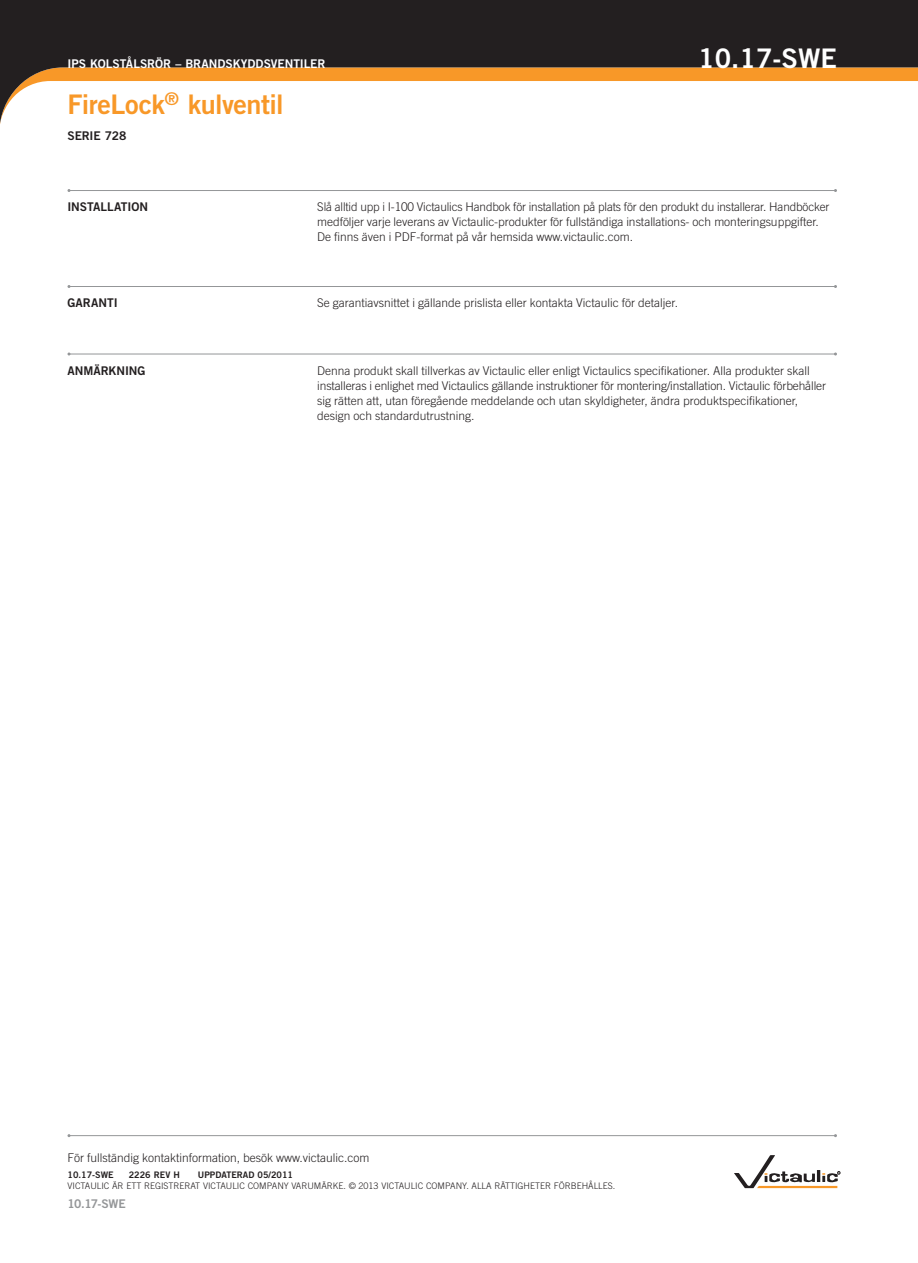
<style>
.page{position:relative;width:918px;height:1263px;background:#fff}
.page>*{position:absolute;margin:0;border:0;box-sizing:border-box;transform-origin:0 0}
.t1{font:27px "Trade Gothic LT Std Bd 2";letter-spacing:-.02em;color:#f89828}
.t2{font:27px "Trade Gothic LT Std Bd 2";color:#fff}
.t3{font:300 12px/15px "Trade Gothic LT Std";color:#231f20}
.t4{font:12px "Trade Gothic LT Std Bd 2";letter-spacing:-.005em;color:#231f20}
.t5{font:12px "Trade Gothic LT Std Bd 2";letter-spacing:-.005em;color:#fff}
.t6{font:12px "Trade Gothic LT Std Bd 2";letter-spacing:-.03em;color:#949698}
.t7{font:300 9px "Trade Gothic LT Std";color:#231f20}
.t8{font:9px "Trade Gothic LT Std Bd 2";color:#231f20}
</style>
<div class="page">
<hr style="left:69px;top:354px;width:767px;height:1px;background:#949698">
<hr style="left:69px;top:286px;width:767px;height:1px;background:#949698">
<svg style="left:0;top:0;width:918px;height:124px;fill:#231f20"></svg>
<hr style="left:69px;top:190px;width:767px;height:1px;background:#949698">
<svg style="left:734px;top:1155px;width:106px;height:33px"></svg>
<hr style="left:69px;top:1135px;width:767px;height:1px;background:#949698">
<p class="t5" style="left:68px;top:56px;width:260px">IPS KOLSTÅLSRÖR – BRANDSKYDDSVENTILER</p>
<h1 class="t2" style="left:698px;top:41px;width:140px">10.17-SWE</h1>
<h1 class="t1" style="left:67px;top:88px;width:218px">FireLock<sup>®</sup> kulventil</h1>
<p class="t4" style="left:67px;top:128px;width:60px">SERIE 728</p>
<p class="t4" style="left:67px;top:199px;width:82px">INSTALLATION</p>
<p class="t3" style="left:317px;top:199px;width:514px">Slå alltid upp i I-100 Victaulics Handbok för installation på plats för den produkt du installerar. Handböcker medföljer varje leverans av Victaulic-produkter för fullständiga installations- och monteringsuppgifter.<br>De finns även i PDF-format på vår hemsida www.victaulic.com.</p>
<p class="t4" style="left:68px;top:295px;width:52px">GARANTI</p>
<p class="t3" style="left:317px;top:295px;width:362px">Se garantiavsnittet i gällande prislista eller kontakta Victaulic för detaljer.</p>
<p class="t4" style="left:68px;top:363px;width:80px">ANMÄRKNING</p>
<p class="t3" style="left:317px;top:363px;width:510px">Denna produkt skall tillverkas av Victaulic eller enligt Victaulics specifikationer. Alla produkter skall installeras i enlighet med Victaulics gällande instruktioner för montering/installation. Victaulic förbehåller sig rätten att, utan föregående meddelande och utan skyldigheter, ändra produktspecifikationer, design och standardutrustning.</p>
<p class="t3" style="left:67px;top:1150px;width:304px">För fullständig kontaktinformation, besök www.victaulic.com</p>
<p class="t8" style="left:68px;top:1169px;width:48px">10.17-SWE</p>
<p class="t8" style="left:129px;top:1169px;width:53px">2226 REV H</p>
<p class="t8" style="left:198px;top:1169px;width:97px">UPPDATERAD 05/2011</p>
<p class="t7" style="left:68px;top:1181px;width:549px">VICTAULIC ÄR ETT REGISTRERAT VICTAULIC COMPANY VARUMÄRKE. © 2013 VICTAULIC COMPANY. ALLA RÄTTIGHETER FÖRBEHÅLLES.</p>
<p class="t6" style="left:68px;top:1197px;width:60px">10.17-SWE</p>
</div>
